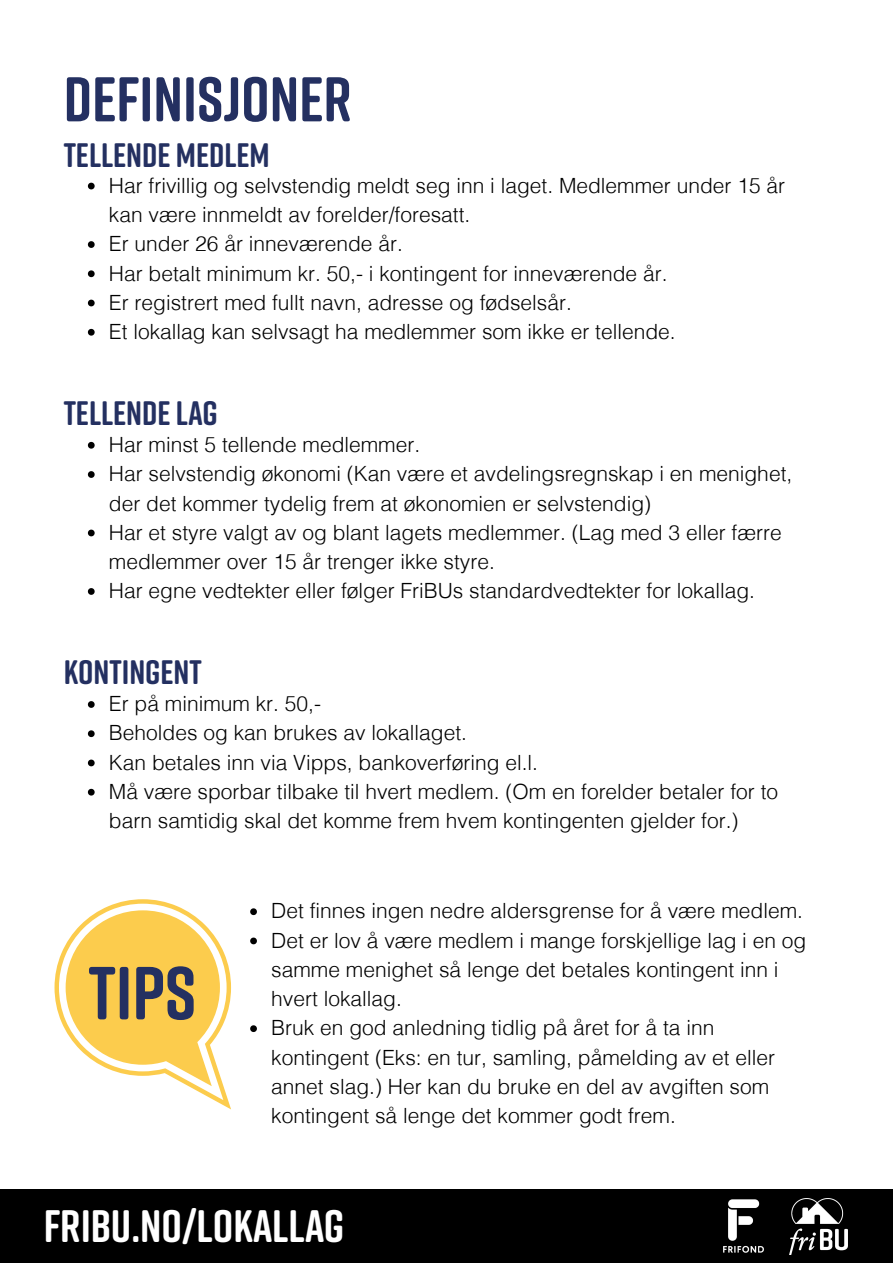
<style>
.page{position:relative;width:893px;height:1264px;background:#fff}
.page>*{position:absolute;margin:0;border:0;box-sizing:border-box;transform-origin:0 0}
.t1{font:700 75px "Rift Soft";color:#243061}
.t2{font:700 63px "Rift Soft";color:#243061}
.t3{font:700 45.45px "Rift Soft";color:#fff}
.t4{font:700 33.9px "Rift Soft";color:#243061}
.t5{font:300 21px/29.2px "Helvetica";color:#000}
</style>
<div class="page">
<div style="left:0;top:1189px;width:892px;height:73px;background:#000"></div>
<img style="left:789px;top:1198px;width:58px;height:56px">
<img style="left:723px;top:1199px;width:41px;height:54px">
<svg style="left:54px;top:899px;width:177px;height:210px"></svg>
<svg style="left:250px;top:908px;width:7px;height:7px"></svg>
<svg style="left:250px;top:937px;width:7px;height:7px"></svg>
<svg style="left:250px;top:1025px;width:7px;height:7px"></svg>
<svg style="left:88px;top:183px;width:7px;height:6px"></svg>
<svg style="left:88px;top:241px;width:7px;height:7px"></svg>
<svg style="left:88px;top:270px;width:7px;height:7px"></svg>
<svg style="left:88px;top:300px;width:7px;height:6px"></svg>
<svg style="left:88px;top:329px;width:7px;height:6px"></svg>
<svg style="left:88px;top:442px;width:7px;height:6px"></svg>
<svg style="left:88px;top:471px;width:7px;height:7px"></svg>
<svg style="left:88px;top:529px;width:7px;height:7px"></svg>
<svg style="left:88px;top:588px;width:7px;height:7px"></svg>
<svg style="left:88px;top:701px;width:7px;height:7px"></svg>
<svg style="left:88px;top:730px;width:7px;height:7px"></svg>
<svg style="left:88px;top:759px;width:7px;height:7px"></svg>
<svg style="left:88px;top:788px;width:7px;height:7px"></svg>
<h2 class="t2" style="left:64px;top:60px;width:289px">DEFINISJONER</h2>
<h3 class="t4" style="left:64px;top:133px;width:207px">TELLENDE MEDLEM</h3>
<p class="t5" style="left:109px;top:170px;width:677px">Har frivillig og selvstendig meldt seg inn i laget. Medlemmer under 15 år kan være innmeldt av forelder/foresatt.<br>Er under 26 år inneværende år.<br>Har betalt minimum kr. 50,- i kontingent for inneværende år.<br>Er registrert med fullt navn, adresse og fødselsår.<br>Et lokallag kan selvsagt ha medlemmer som ikke er tellende.</p>
<h3 class="t4" style="left:64px;top:392px;width:155px">TELLENDE LAG</h3>
<p class="t5" style="left:109px;top:430px;width:684px">Har minst 5 tellende medlemmer.<br>Har selvstendig økonomi (Kan være et avdelingsregnskap i en menighet, der det kommer tydelig frem at økonomien er selvstendig)<br>Har et styre valgt av og blant lagets medlemmer. (Lag med 3 eller færre medlemmer over 15 år trenger ikke styre.<br>Har egne vedtekter eller følger FriBUs standardvedtekter for lokallag.</p>
<h3 class="t4" style="left:64px;top:651px;width:140px">KONTINGENT</h3>
<p class="t5" style="left:109px;top:689px;width:670px">Er på minimum kr. 50,-<br>Beholdes og kan brukes av lokallaget.<br>Kan betales inn via Vipps, bankoverføring el.l.<br>Må være sporbar tilbake til hvert medlem. (Om en forelder betaler for to barn samtidig skal det komme frem hvem kontingenten gjelder for.)</p>
<h1 class="t1" style="left:88px;top:945px;width:109px">TIPS</h1>
<p class="t5" style="left:271px;top:896px;width:536px">Det finnes ingen nedre aldersgrense for å være medlem.<br>Det er lov å være medlem i mange forskjellige lag i en og samme menighet så lenge det betales kontingent inn i hvert lokallag.<br>Bruk en god anledning tidlig på året for å ta inn kontingent (Eks: en tur, samling, påmelding av et eller annet slag.) Her kan du bruke en del av avgiften som kontingent så lenge det kommer godt frem.</p>
<h3 class="t3" style="left:44px;top:1197px;width:302px">FRIBU.NO/LOKALLAG</h3>
</div>
